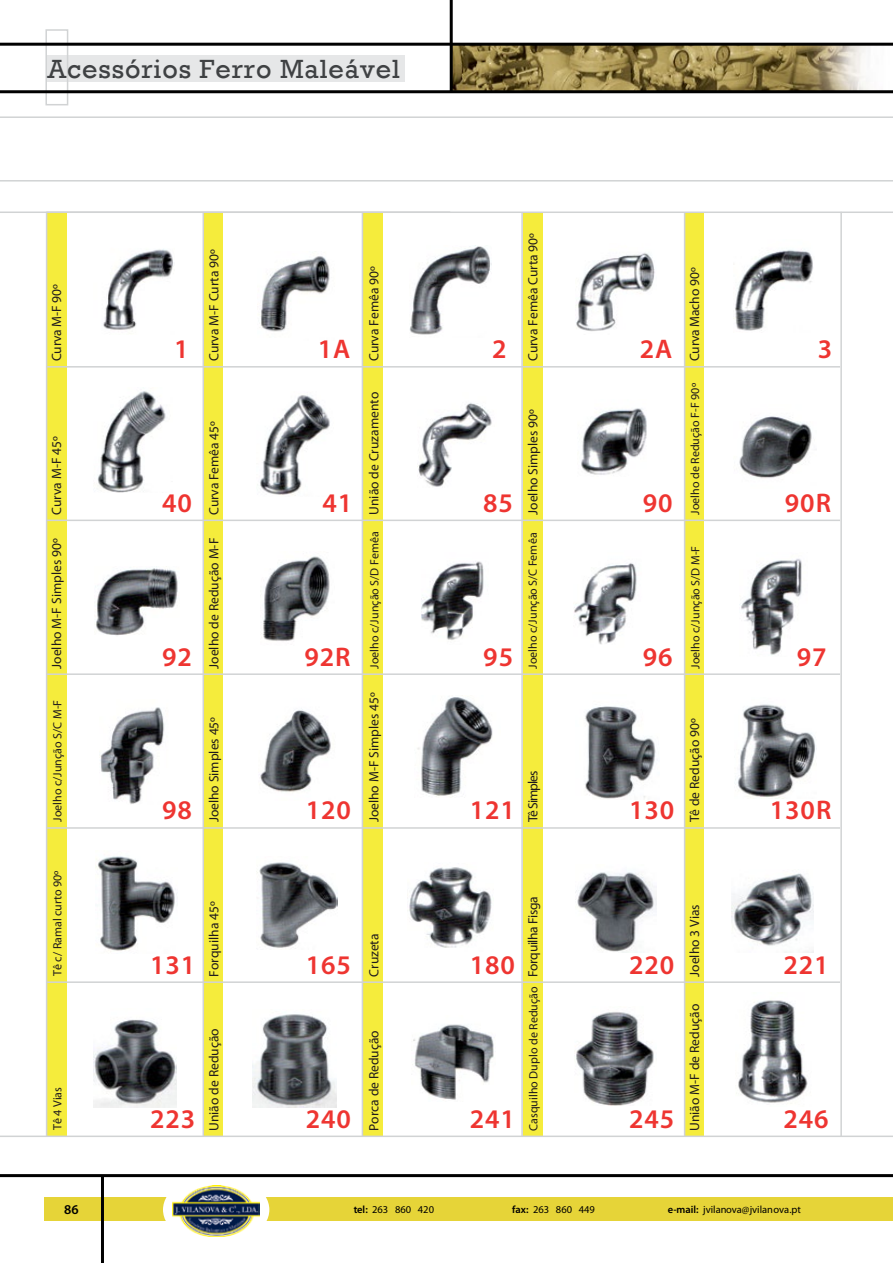
<style>
.page{position:relative;width:893px;height:1263px;background:#fff}
.page>*{position:absolute;margin:0;border:0;box-sizing:border-box;transform-origin:0 0}
.t1{font:600 27px "Myriad Pro";letter-spacing:.035em;color:#ee3531}
.t2{font:27px "Rockwell";letter-spacing:.035em;color:#3f4143}
.t3{font:13.5px "Myriad Pro";color:#1e191d}
.t4{font:13.5px "Myriad Pro";letter-spacing:-.03em;color:#1e191d}
.t5{font:13.5px "Myriad Pro";letter-spacing:-.07em;color:#1e191d}
.t6{font:600 13.5px "Myriad Pro";color:#000}
.t7{font:12px "Myriad Pro";color:#1e191d}
.t8{font:10.5px "Myriad Pro";color:#000}
.s1{font-weight:600}
</style>
<div class="page">
<img style="left:453px;top:46px;width:417px;height:44px">
<div style="left:45px;top:1197px;width:848px;height:24px;background:#e6d438"></div>
<div style="left:163px;top:1174px;width:106px;height:71px;background:#fff;border-radius:50%"></div>
<div style="left:47px;top:982px;width:20px;height:154px;background:#f5ec3c"></div>
<div style="left:203px;top:982px;width:20px;height:154px;background:#f5ec3c"></div>
<div style="left:363px;top:982px;width:20px;height:154px;background:#f5ec3c"></div>
<div style="left:523px;top:982px;width:20px;height:154px;background:#f5ec3c"></div>
<div style="left:684px;top:982px;width:20px;height:154px;background:#f5ec3c"></div>
<div style="left:47px;top:828px;width:20px;height:154px;background:#f5ec3c"></div>
<div style="left:203px;top:828px;width:20px;height:154px;background:#f5ec3c"></div>
<div style="left:363px;top:828px;width:20px;height:154px;background:#f5ec3c"></div>
<div style="left:523px;top:828px;width:20px;height:154px;background:#f5ec3c"></div>
<div style="left:684px;top:828px;width:20px;height:154px;background:#f5ec3c"></div>
<hr style="left:47px;top:981px;width:793px;height:2px;background:#d1d3d4">
<img style="left:100px;top:707px;width:65px;height:97px">
<img style="left:741px;top:559px;width:61px;height:96px">
<img style="left:574px;top:563px;width:63px;height:81px">
<div style="left:47px;top:674px;width:20px;height:154px;background:#f5ec3c"></div>
<div style="left:203px;top:674px;width:20px;height:154px;background:#f5ec3c"></div>
<div style="left:363px;top:674px;width:20px;height:154px;background:#f5ec3c"></div>
<div style="left:523px;top:674px;width:20px;height:154px;background:#f5ec3c"></div>
<div style="left:684px;top:674px;width:20px;height:154px;background:#f5ec3c"></div>
<hr style="left:47px;top:827px;width:793px;height:2px;background:#d1d3d4">
<div style="left:47px;top:520px;width:20px;height:154px;background:#f5ec3c"></div>
<div style="left:203px;top:520px;width:20px;height:154px;background:#f5ec3c"></div>
<div style="left:363px;top:520px;width:20px;height:154px;background:#f5ec3c"></div>
<div style="left:523px;top:520px;width:20px;height:154px;background:#f5ec3c"></div>
<div style="left:684px;top:520px;width:20px;height:154px;background:#f5ec3c"></div>
<hr style="left:47px;top:673px;width:793px;height:2px;background:#d1d3d4">
<img style="left:260px;top:395px;width:70px;height:101px">
<div style="left:47px;top:366px;width:20px;height:154px;background:#f5ec3c"></div>
<div style="left:203px;top:366px;width:20px;height:154px;background:#f5ec3c"></div>
<div style="left:363px;top:366px;width:20px;height:154px;background:#f5ec3c"></div>
<div style="left:523px;top:366px;width:20px;height:154px;background:#f5ec3c"></div>
<div style="left:684px;top:366px;width:20px;height:154px;background:#f5ec3c"></div>
<div style="left:47px;top:213px;width:20px;height:154px;background:#f5ec3c"></div>
<div style="left:203px;top:213px;width:20px;height:154px;background:#f5ec3c"></div>
<div style="left:363px;top:213px;width:20px;height:154px;background:#f5ec3c"></div>
<div style="left:523px;top:213px;width:20px;height:154px;background:#f5ec3c"></div>
<div style="left:684px;top:213px;width:20px;height:154px;background:#f5ec3c"></div>
<hr style="left:47px;top:366px;width:793px;height:2px;background:#d1d3d4">
<div style="left:46px;top:55px;width:358px;height:27px;background:#e6e7e8"></div>
<div style="left:45px;top:29px;width:23px;height:76px;border:2px solid #d1d3d4"></div>
<hr style="left:0;top:90px;width:893px;height:3px;background:#000">
<hr style="left:0;top:43px;width:893px;height:3px;background:#000">
<hr style="left:0;top:1174px;width:893px;height:3px;background:#000">
<hr style="left:450px;top:0;width:3px;height:92px;background:#000">
<hr style="left:101px;top:1175px;width:3px;height:88px;background:#000">
<svg style="left:0;top:116px;width:893px;height:66px"></svg>
<hr style="left:0;top:1135px;width:893px;height:2px;background:#d1d3d4">
<hr style="left:840px;top:212px;width:2px;height:924px;background:#d1d3d4">
<hr style="left:46px;top:212px;width:1px;height:924px;background:#d1d3d4">
<hr style="left:0;top:211px;width:893px;height:2px;background:#d1d3d4">
<hr style="left:203px;top:212px;width:1px;height:925px;background:#d1d3d4">
<img style="left:103px;top:249px;width:70px;height:81px">
<hr style="left:362px;top:212px;width:1px;height:925px;background:#d1d3d4">
<hr style="left:521px;top:212px;width:2px;height:925px;background:#d1d3d4">
<hr style="left:684px;top:212px;width:1px;height:925px;background:#d1d3d4">
<img style="left:261px;top:256px;width:69px;height:76px">
<img style="left:409px;top:245px;width:82px;height:90px">
<img style="left:576px;top:253px;width:79px;height:78px">
<img style="left:733px;top:249px;width:80px;height:82px">
<hr style="left:47px;top:520px;width:793px;height:1px;background:#d1d3d4">
<img style="left:97px;top:391px;width:69px;height:101px">
<img style="left:417px;top:402px;width:75px;height:85px">
<img style="left:581px;top:408px;width:66px;height:67px">
<img style="left:739px;top:416px;width:73px;height:62px">
<img style="left:95px;top:568px;width:83px;height:68px">
<img style="left:263px;top:556px;width:67px;height:85px">
<img style="left:422px;top:561px;width:62px;height:79px">
<img style="left:260px;top:709px;width:71px;height:83px">
<img style="left:417px;top:697px;width:76px;height:101px">
<img style="left:585px;top:706px;width:71px;height:93px">
<img style="left:735px;top:704px;width:81px;height:94px">
<img style="left:95px;top:856px;width:80px;height:96px">
<img style="left:257px;top:862px;width:81px;height:86px">
<img style="left:409px;top:867px;width:83px;height:81px">
<img style="left:575px;top:872px;width:81px;height:81px">
<img style="left:731px;top:873px;width:82px;height:80px">
<img style="left:94px;top:1019px;width:83px;height:88px">
<img style="left:253px;top:1014px;width:83px;height:94px">
<img style="left:413px;top:1024px;width:81px;height:76px">
<img style="left:576px;top:1012px;width:78px;height:93px">
<img style="left:736px;top:1000px;width:72px;height:104px">
<img style="left:173px;top:1185px;width:86px;height:51px">
<h1 class="t2" style="left:47px;top:54px;width:354px">Acessórios Ferro Maleável</h1>
<p class="t3" style="left:48px;top:361px;width:79px;rotate:-90deg">Curva M-F 90º</p>
<p class="t3" style="left:48px;top:515px;width:80px;rotate:-90deg">Curva M-F 45º</p>
<p class="t3" style="left:524px;top:361px;width:130px;rotate:-90deg">Curva Femêa Curta 90º</p>
<p class="t3" style="left:206px;top:361px;width:114px;rotate:-90deg">Curva M-F Curta 90º</p>
<p class="t3" style="left:365px;top:361px;width:96px;rotate:-90deg">Curva Femêa 90º</p>
<p class="t3" style="left:686px;top:361px;width:95px;rotate:-90deg">Curva Macho 90º</p>
<h1 class="t1" style="left:174px;top:332px;width:16px">1</h1>
<h1 class="t1" style="left:318px;top:332px;width:34px">1A</h1>
<h1 class="t1" style="left:492px;top:332px;width:16px">2</h1>
<h1 class="t1" style="left:640px;top:332px;width:34px">2A</h1>
<h1 class="t1" style="left:818px;top:332px;width:16px">3</h1>
<p class="t3" style="left:206px;top:515px;width:95px;rotate:-90deg">Curva Femêa 45º</p>
<h1 class="t1" style="left:162px;top:485px;width:31px">40</h1>
<h1 class="t1" style="left:322px;top:485px;width:31px">41</h1>
<p class="t3" style="left:365px;top:515px;width:124px;rotate:-90deg">União de Cruzamento</p>
<h1 class="t1" style="left:483px;top:485px;width:31px">85</h1>
<p class="t3" style="left:524px;top:515px;width:107px;rotate:-90deg">Joelho Simples 90º</p>
<h1 class="t1" style="left:643px;top:485px;width:31px">90</h1>
<p class="t7" style="left:688px;top:515px;width:133px;rotate:-90deg">Joelho de Redução F-F 90º</p>
<h1 class="t1" style="left:785px;top:485px;width:48px">90R</h1>
<p class="t3" style="left:48px;top:669px;width:132px;rotate:-90deg">Joelho M-F Simples 90º</p>
<p class="t3" style="left:206px;top:669px;width:132px;rotate:-90deg">Joelho de Redução M-F</p>
<p class="t7" style="left:367px;top:669px;width:139px;rotate:-90deg">Joelho c/Junção S/D Femêa</p>
<p class="t7" style="left:525px;top:669px;width:137px;rotate:-90deg">Joelho c/Junção S/C Femêa</p>
<p class="t7" style="left:688px;top:669px;width:124px;rotate:-90deg">Joelho c/Junção S/D M-F</p>
<h1 class="t1" style="left:162px;top:639px;width:31px">92</h1>
<h1 class="t1" style="left:304px;top:639px;width:48px">92R</h1>
<h1 class="t1" style="left:483px;top:639px;width:31px">95</h1>
<h1 class="t1" style="left:643px;top:639px;width:31px">96</h1>
<h1 class="t1" style="left:797px;top:639px;width:31px">97</h1>
<p class="t7" style="left:50px;top:822px;width:123px;rotate:-90deg">Joelho c/Junção S/C M-F</p>
<p class="t7" style="left:50px;top:976px;width:107px;rotate:-90deg">Tê c/ Ramal curto 90º</p>
<p class="t7" style="left:50px;top:1130px;width:45px;rotate:-90deg">Tê 4 Vias</p>
<h1 class="t1" style="left:162px;top:793px;width:31px">98</h1>
<p class="t3" style="left:206px;top:822px;width:107px;rotate:-90deg">Joelho Simples 45º</p>
<h1 class="t1" style="left:306px;top:793px;width:47px">120</h1>
<p class="t3" style="left:365px;top:822px;width:132px;rotate:-90deg">Joelho M-F Simples 45º</p>
<h1 class="t1" style="left:150px;top:947px;width:47px">131</h1>
<p class="t3" style="left:206px;top:977px;width:77px;rotate:-90deg">Forquilha 45º</p>
<h1 class="t1" style="left:306px;top:947px;width:47px">165</h1>
<p class="t3" style="left:365px;top:977px;width:45px;rotate:-90deg">Cruzeta</p>
<h1 class="t1" style="left:150px;top:1101px;width:47px">223</h1>
<p class="t3" style="left:206px;top:1131px;width:104px;rotate:-90deg">União de Redução</p>
<h1 class="t1" style="left:306px;top:1101px;width:47px">240</h1>
<p class="t3" style="left:365px;top:1131px;width:102px;rotate:-90deg">Porca de Redução</p>
<h1 class="t1" style="left:470px;top:793px;width:47px">121</h1>
<p class="t5" style="left:524px;top:822px;width:53px;rotate:-90deg">Tê Simples</p>
<h1 class="t1" style="left:470px;top:947px;width:47px">180</h1>
<h1 class="t1" style="left:470px;top:1101px;width:47px">241</h1>
<p class="t4" style="left:524px;top:977px;width:81px;rotate:-90deg">Forquilha Fisga</p>
<p class="t7" style="left:526px;top:1131px;width:146px;rotate:-90deg">Casquilho Duplo de Redução</p>
<h1 class="t1" style="left:629px;top:793px;width:47px">130</h1>
<p class="t3" style="left:686px;top:822px;width:106px;rotate:-90deg">Tê de Redução 90º</p>
<h1 class="t1" style="left:770px;top:793px;width:63px">130R</h1>
<h1 class="t1" style="left:629px;top:947px;width:47px">220</h1>
<p class="t3" style="left:686px;top:977px;width:74px;rotate:-90deg">Joelho 3 Vias</p>
<h1 class="t1" style="left:783px;top:947px;width:47px">221</h1>
<h1 class="t1" style="left:629px;top:1101px;width:47px">245</h1>
<p class="t3" style="left:686px;top:1131px;width:128px;rotate:-90deg">União M-F de Redução</p>
<h1 class="t1" style="left:783px;top:1101px;width:47px">246</h1>
<p class="t6" style="left:64px;top:1201px;width:16px">86</p>
<p class="t8" style="left:354px;top:1203px;width:82px"><span class="s1">tel:</span> 263 860 420</p>
<p class="t8" style="left:512px;top:1203px;width:84px"><span class="s1">fax:</span> 263 860 449</p>
<p class="t8" style="left:668px;top:1203px;width:135px"><span class="s1">e-mail:</span> jvilanova@jvilanova.pt</p>
</div>
